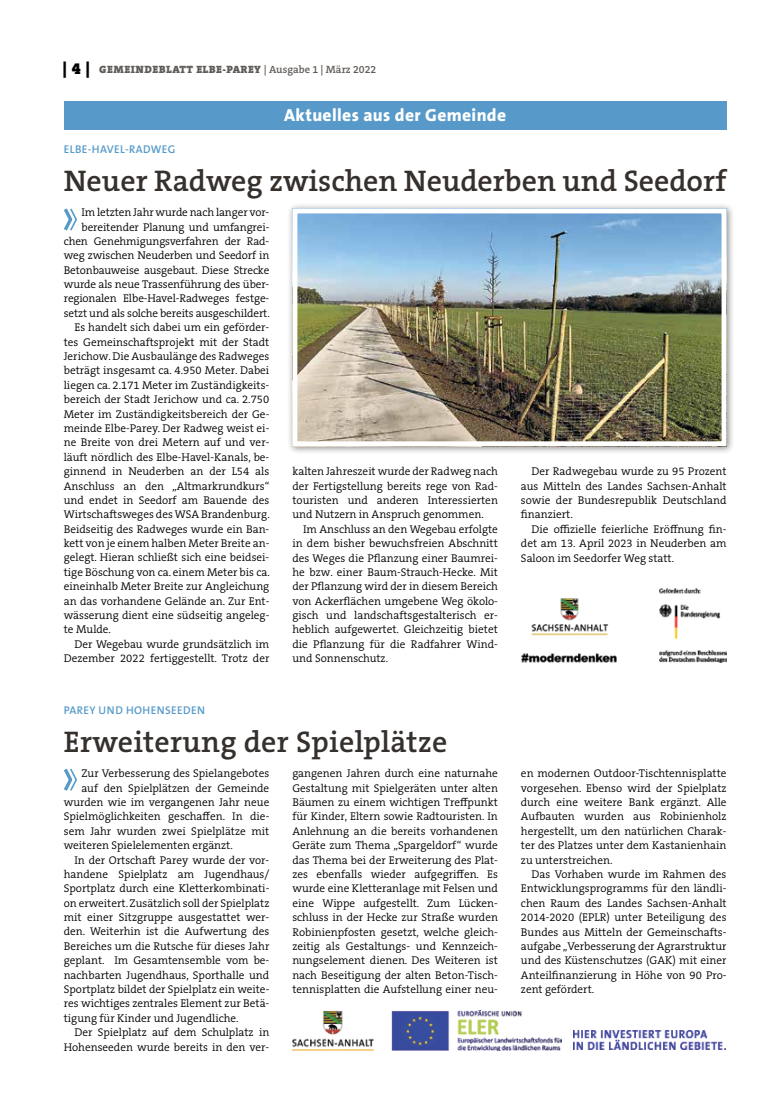
<style>
.page{position:relative;width:762px;height:1117px;background:#fff}
.page>*{position:absolute;margin:0;border:0;box-sizing:border-box;transform-origin:0 0}
.t1{font:600 30px "The Serif B W6";color:#36302d}
.t2{font:800 17.5px "The Sans B W8";letter-spacing:.02em;color:#fff}
.t3{font:300 11.25px/14.4px "The Serif B W4";color:#000;text-align:justify}
.t4{font:600 11.25px "The Sans B W6";letter-spacing:.035em;color:#579aca}
.t5{font:900 10.62px "The Serif B W9";letter-spacing:.045em;color:#615c58}
.s1{font-size:16.25px;color:#000}
.s2{font-family:"The Serif B W6";font-weight:600}
</style>
<div class="page">
<div style="left:64px;top:101px;width:662px;height:29px;background:#579aca"></div>
<svg style="left:64px;top:208px;width:13px;height:23px"></svg>
<div style="left:287px;top:202px;width:447px;height:252px;background:#000;opacity:.45"></div>
<img style="left:298px;top:214px;width:422px;height:226px">
<div style="left:292px;top:208px;width:434px;height:238px;border:5px solid #fff"></div>
<img style="left:659px;top:588px;width:67px;height:74px">
<img style="left:521px;top:635px;width:96px;height:28px">
<img style="left:531px;top:598px;width:78px;height:37px">
<svg style="left:64px;top:768px;width:13px;height:23px"></svg>
<img style="left:573px;top:1030px;width:150px;height:18px">
<img style="left:292px;top:1010px;width:270px;height:39px">
<p class="t5" style="left:63px;top:63px;width:315px"><span class="s1">| 4 |</span> GEMEINDEBLATT ELBE-PAREY <span class="s2">| Ausgabe 1 | März 2022</span></p>
<h2 class="t2" style="left:284px;top:104px;width:223px">Aktuelles aus der Gemeinde</h2>
<p class="t4" style="left:64px;top:141px;width:113px">ELBE-HAVEL-RADWEG</p>
<h1 class="t1" style="left:64px;top:161px;width:664px">Neuer Radweg zwischen Neuderben und Seedorf</h1>
<p class="t3" style="left:82px;top:205px;width:189px">Im letzten Jahr wurde nach langer vor-</p>
<p class="t3" style="left:82px;top:219px;width:189px">bereitender Planung und umfangrei-</p>
<p class="t3" style="left:64px;top:234px;width:207px">chen Genehmigungsverfahren der Rad-</p>
<p class="t3" style="left:64px;top:248px;width:207px">weg zwischen Neuderben und Seedorf in</p>
<p class="t3" style="left:64px;top:263px;width:207px">Betonbauweise ausgebaut. Diese Strecke</p>
<p class="t3" style="left:64px;top:277px;width:207px">wurde als neue Trassenführung des über-</p>
<p class="t3" style="left:64px;top:291px;width:207px">regionalen Elbe-Havel-Radweges festge-</p>
<p class="t3" style="left:64px;top:306px;width:207px">setzt und als solche bereits ausgeschildert.</p>
<p class="t3" style="left:74px;top:320px;width:196px">Es handelt sich dabei um ein geförder-</p>
<p class="t3" style="left:64px;top:334px;width:207px">tes Gemeinschaftsprojekt mit der Stadt</p>
<p class="t3" style="left:64px;top:349px;width:207px">Jerichow. Die Ausbaulänge des Radweges</p>
<p class="t3" style="left:64px;top:363px;width:207px">beträgt insgesamt ca. 4.950 Meter. Dabei</p>
<p class="t3" style="left:64px;top:378px;width:207px">liegen ca. 2.171 Meter im Zuständigkeits-</p>
<p class="t3" style="left:64px;top:392px;width:207px">bereich der Stadt Jerichow und ca. 2.750</p>
<p class="t3" style="left:64px;top:406px;width:207px">Meter im Zuständigkeitsbereich der Ge-</p>
<p class="t3" style="left:64px;top:421px;width:207px">meinde Elbe-Parey. Der Radweg weist ei-</p>
<p class="t3" style="left:64px;top:435px;width:207px">ne Breite von drei Metern auf und ver-</p>
<p class="t3" style="left:64px;top:449px;width:207px">läuft nördlich des Elbe-Havel-Kanals, be-</p>
<p class="t3" style="left:64px;top:464px;width:207px">ginnend in Neuderben an der L54 als</p>
<p class="t3" style="left:64px;top:478px;width:207px">Anschluss an den „Altmarkrundkurs“</p>
<p class="t3" style="left:64px;top:493px;width:207px">und endet in Seedorf am Bauende des</p>
<p class="t3" style="left:64px;top:507px;width:207px">Wirtschaftsweges des WSA Brandenburg.</p>
<p class="t3" style="left:64px;top:521px;width:207px">Beidseitig des Radweges wurde ein Ban-</p>
<p class="t3" style="left:64px;top:536px;width:207px">kett von je einem halben Meter Breite an-</p>
<p class="t3" style="left:64px;top:550px;width:207px">gelegt. Hieran schließt sich eine beidsei-</p>
<p class="t3" style="left:64px;top:564px;width:207px">tige Böschung von ca. einem Meter bis ca.</p>
<p class="t3" style="left:64px;top:579px;width:207px">eineinhalb Meter Breite zur Angleichung</p>
<p class="t3" style="left:64px;top:593px;width:207px">an das vorhandene Gelände an. Zur Ent-</p>
<p class="t3" style="left:64px;top:608px;width:207px">wässerung dient eine südseitig angeleg-</p>
<p class="t3" style="left:64px;top:622px;width:49px">te Mulde.</p>
<p class="t3" style="left:74px;top:636px;width:196px">Der Wegebau wurde grundsätzlich im</p>
<p class="t3" style="left:64px;top:651px;width:207px">Dezember 2022 fertiggestellt. Trotz der</p>
<p class="t3" style="left:292px;top:464px;width:207px">kalten Jahreszeit wurde der Radweg nach der Fertigstellung bereits rege von Rad&shy;touristen und anderen Interessierten und Nutzern in Anspruch genommen.</p>
<p class="t3" style="left:292px;top:521px;width:207px;text-indent:11px">Im Anschluss an den Wegebau erfolgte in dem bisher bewuchsfreien Abschnitt des Weges die Pflanzung einer Baumrei&shy;he bzw. einer Baum-Strauch-Hecke. Mit der Pflanzung wird der in diesem Bereich von Ackerflächen umgebene Weg ökolo&shy;gisch und landschaftsgestalterisch er&shy;heblich aufgewertet. Gleichzeitig bietet die Pflanzung für die Radfahrer Wind&shy;und Sonnenschutz.</p>
<p class="t3" style="left:521px;top:464px;width:207px;text-indent:11px">Der Radwegebau wurde zu 95 Prozent aus Mitteln des Landes Sachsen-Anhalt sowie der Bundesrepublik Deutschland finanziert.</p>
<p class="t3" style="left:521px;top:521px;width:207px;text-indent:11px">Die offizielle feierliche Eröffnung fin&shy;det am 13. April 2023 in Neuderben am Saloon im Seedorfer Weg statt.</p>
<p class="t4" style="left:64px;top:702px;width:143px">PAREY UND HOH ENSEEDEN</p>
<h1 class="t1" style="left:64px;top:722px;width:385px">Erweiterung der Spielplätze</h1>
<p class="t3" style="left:82px;top:766px;width:189px">Zur Verbesserung des Spielangebotes</p>
<p class="t3" style="left:82px;top:780px;width:189px">auf den Spielplätzen der Gemeinde</p>
<p class="t3" style="left:64px;top:794px;width:207px">wurden wie im vergangenen Jahr neue</p>
<p class="t3" style="left:64px;top:809px;width:207px">Spielmöglichkeiten geschaffen. In die-</p>
<p class="t3" style="left:64px;top:823px;width:207px">sem Jahr wurden zwei Spielplätze mit</p>
<p class="t3" style="left:64px;top:838px;width:171px">weiteren Spielelementen ergänzt.</p>
<p class="t3" style="left:74px;top:852px;width:196px">In der Ortschaft Parey wurde der vor-</p>
<p class="t3" style="left:64px;top:866px;width:207px">handene Spielplatz am Jugendhaus/</p>
<p class="t3" style="left:64px;top:881px;width:207px">Sportplatz durch eine Kletterkombinati-</p>
<p class="t3" style="left:64px;top:895px;width:207px">on erweitert. Zusätzlich soll der Spielplatz</p>
<p class="t3" style="left:64px;top:909px;width:207px">mit einer Sitzgruppe ausgestattet wer-</p>
<p class="t3" style="left:64px;top:924px;width:207px">den. Weiterhin ist die Aufwertung des</p>
<p class="t3" style="left:64px;top:938px;width:207px">Bereiches um die Rutsche für dieses Jahr</p>
<p class="t3" style="left:64px;top:953px;width:207px">geplant. Im Gesamtensemble vom be-</p>
<p class="t3" style="left:64px;top:967px;width:207px">nachbarten Jugendhaus, Sporthalle und</p>
<p class="t3" style="left:64px;top:981px;width:207px">Sportplatz bildet der Spielplatz ein weite-</p>
<p class="t3" style="left:64px;top:996px;width:207px">res wichtiges zentrales Element zur Betä-</p>
<p class="t3" style="left:64px;top:1010px;width:176px">tigung für Kinder und Jugendliche.</p>
<p class="t3" style="left:74px;top:1024px;width:196px">Der Spielplatz auf dem Schulplatz in</p>
<p class="t3" style="left:64px;top:1039px;width:207px">Hohenseeden wurde bereits in den ver-</p>
<p class="t3" style="left:292px;top:766px;width:207px">gangenen Jahren durch eine naturnahe Gestaltung mit Spielgeräten unter alten Bäumen zu einem wichtigen Treffpunkt für Kinder, Eltern sowie Radtouristen. In Anlehnung an die bereits vorhandenen Geräte zum Thema „Spargeldorf“ wurde das Thema bei der Erweiterung des Plat&shy;zes ebenfalls wieder aufgegriffen. Es wurde eine Kletteranlage mit Felsen und eine Wippe aufgestellt. Zum Lücken&shy;schluss in der Hecke zur Straße wurden Robinienpfosten gesetzt, welche gleich&shy;zeitig als Gestaltungs- und Kennzeich&shy;nungselement dienen. Des Weiteren ist nach Beseitigung der alten Beton-Tisch&shy;tennisplatten die Aufstellung einer neu-</p>
<p class="t3" style="left:521px;top:766px;width:207px">en modernen Outdoor-Tischtennisplatte vorgesehen. Ebenso wird der Spielplatz durch eine weitere Bank ergänzt. Alle Aufbauten wurden aus Robinienholz hergestellt, um den natürlichen Charak&shy;ter des Platzes unter dem Kastanienhain zu unterstreichen.</p>
<p class="t3" style="left:521px;top:866px;width:207px;text-indent:11px">Das Vorhaben wurde im Rahmen des Entwicklungsprogramms für den ländli&shy;chen Raum des Landes Sachsen-Anhalt 2014-2020 (EPLR) unter Beteiligung des Bundes aus Mitteln der Gemeinschafts&shy;aufgabe „Verbesserung der Agrarstruktur und des Küstenschutzes (GAK) mit einer Anteilfinanzierung in Höhe von 90 Pro&shy;zent gefördert.</p>
</div>
